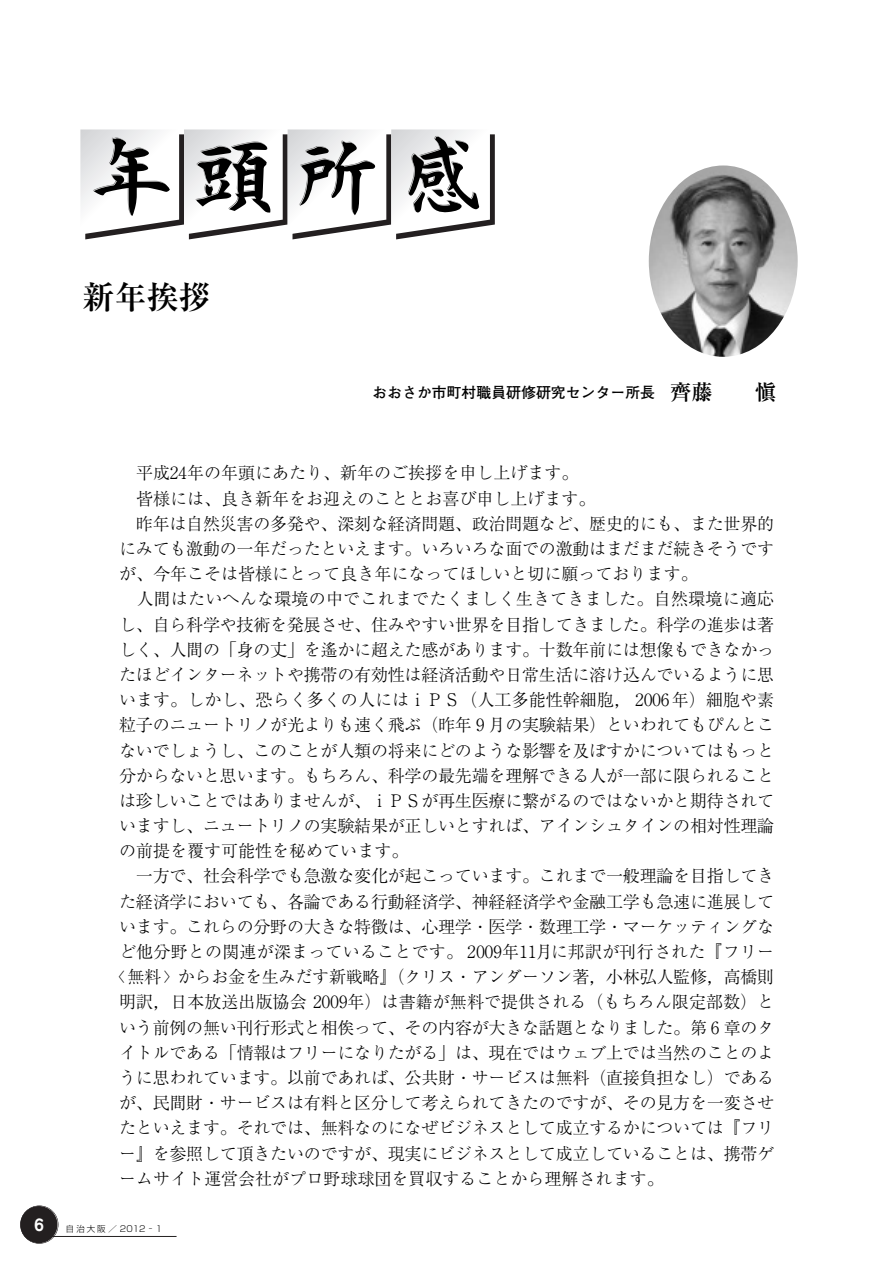
<style>
.page{position:relative;width:893px;height:1263px;background:#fff}
.page>*{position:absolute;margin:0;border:0;box-sizing:border-box;transform-origin:0 0}
.t1{font:700 31.95px "Ryumin";color:#000}
.t2{font:300 16.95px "Ryumin";letter-spacing:-.015em;color:#000}
.t3{font:300 16.95px "Ryumin";letter-spacing:.005em;color:#000}
.t4{font:300 16.95px "Ryumin";letter-spacing:.01em;color:#000}
.t5{font:300 16.95px "Ryumin";letter-spacing:.015em;color:#000}
.t6{font:700 15.9px "Jun 501";color:#fff}
.t7{font:700 14.85px "Futo Go B101";color:#000}
.t8{font:300 8.55px "Shin Go";letter-spacing:.115em;color:#000}
.s1{font-family:"Ryumin";font-size:21.3px}
</style>
<div class="page">
<hr style="left:49px;top:1236px;width:127px;height:1px;background:#231f20">
<div style="left:20px;top:1206px;width:37px;height:37px;background:#231f20;border-radius:50%"></div>
<div style="left:20px;top:1205px;width:38px;height:39px;border:1px solid #231f20;border-radius:50%"></div>
<img style="left:648px;top:165px;width:149px;height:192px;border-radius:50%">
<svg style="left:80px;top:129px;width:415px;height:110px"></svg>
<h1 class="t1" style="left:83px;top:286px;width:129px">新年挨拶</h1>
<p class="t7" style="left:372px;top:387px;width:405px">おおさか市町村職員研修研究センター所長　<span class="s1">齊藤　　愼</span></p>
<p class="t2" style="left:136px;top:467px;width:444px">平成２４年の年頭にあたり、新年のご挨拶を申し上げます。</p>
<p class="t2" style="left:136px;top:492px;width:461px">皆様には、良き新年をお迎えのこととお喜び申し上げます。</p>
<p class="t2" style="left:136px;top:518px;width:640px">昨年は自然災害の多発や、深刻な経済問題、政治問題など、歴史的にも、また世界的</p>
<p class="t2" style="left:119px;top:543px;width:656px">にみても激動の一年だったといえます。いろいろな面での激動はまだまだ続きそうです</p>
<p class="t2" style="left:119px;top:568px;width:580px">が、今年こそは皆様にとって良き年になってほしいと切に願っております。</p>
<p class="t5" style="left:136px;top:593px;width:639px">人間はたいへんな環境の中でこれまでたくましく生きてきました。自然環境に適応</p>
<p class="t2" style="left:119px;top:618px;width:656px">し、自ら科学や技術を発展させ、住みやすい世界を目指してきました。科学の進歩は著</p>
<p class="t2" style="left:119px;top:644px;width:656px">しく、人間の「身の丈」を遙かに超えた感があります。十数年前には想像もできなかっ</p>
<p class="t2" style="left:119px;top:669px;width:656px">たほどインターネットや携帯の有効性は経済活動や日常生活に溶け込んでいるように思</p>
<p class="t3" style="left:119px;top:694px;width:656px">います。しかし、恐らく多くの人にはｉＰＳ（人工多能性幹細胞，２００６年）細胞や素</p>
<p class="t2" style="left:119px;top:719px;width:656px">粒子のニュートリノが光よりも速く飛ぶ（昨年９月の実験結果）といわれてもぴんとこ</p>
<p class="t2" style="left:119px;top:744px;width:656px">ないでしょうし、このことが人類の将来にどのような影響を及ぼすかについてはもっと</p>
<p class="t2" style="left:119px;top:769px;width:656px">分からないと思います。もちろん、科学の最先端を理解できる人が一部に限られること</p>
<p class="t2" style="left:119px;top:795px;width:656px">は珍しいことではありませんが、ｉＰＳが再生医療に繋がるのではないかと期待されて</p>
<p class="t2" style="left:119px;top:820px;width:656px">いますし、ニュートリノの実験結果が正しいとすれば、アインシュタインの相対性理論</p>
<p class="t2" style="left:119px;top:845px;width:291px">の前提を覆す可能性を秘めています。</p>
<p class="t2" style="left:136px;top:870px;width:640px">一方で、社会科学でも急激な変化が起こっています。これまで一般理論を目指してき</p>
<p class="t2" style="left:119px;top:895px;width:656px">た経済学においても、各論である行動経済学、神経経済学や金融工学も急速に進展して</p>
<p class="t2" style="left:119px;top:921px;width:656px">います。これらの分野の大きな特徴は、心理学・医学・数理工学・マーケッティングな</p>
<p class="t4" style="left:119px;top:946px;width:656px">ど他分野との関連が深まっていることです。２００９年１１月に邦訳が刊行された『フリー</p>
<p class="t2" style="left:111px;top:971px;width:665px">〈無料〉からお金を生みだす新戦略』（クリス・アンダーソン著，小林弘人監修，高橋則</p>
<p class="t3" style="left:119px;top:996px;width:656px">明訳，日本放送出版協会２００９年）は書籍が無料で提供される（もちろん限定部数）と</p>
<p class="t2" style="left:119px;top:1021px;width:656px">いう前例の無い刊行形式と相俟って、その内容が大きな話題となりました。第６章のタ</p>
<p class="t2" style="left:119px;top:1047px;width:656px">イトルである「情報はフリーになりたがる」は、現在ではウェブ上では当然のことのよ</p>
<p class="t2" style="left:119px;top:1072px;width:656px">うに思われています。以前であれば、公共財・サービスは無料（直接負担なし）である</p>
<p class="t2" style="left:119px;top:1097px;width:656px">が、民間財・サービスは有料と区分して考えられてきたのですが、その見方を一変させ</p>
<p class="t2" style="left:119px;top:1122px;width:656px">たといえます。それでは、無料なのになぜビジネスとして成立するかについては『フリ</p>
<p class="t2" style="left:119px;top:1147px;width:656px">ー』を参照して頂きたいのですが、現実にビジネスとして成立していることは、携帯ゲ</p>
<p class="t2" style="left:119px;top:1173px;width:546px">ームサイト運営会社がプロ野球球団を買収することから理解されます。</p>
<p class="t6" style="left:34px;top:1219px;width:12px">6</p>
<p class="t8" style="left:66px;top:1226px;width:98px">自治大阪／2012 － 1</p>
</div>
